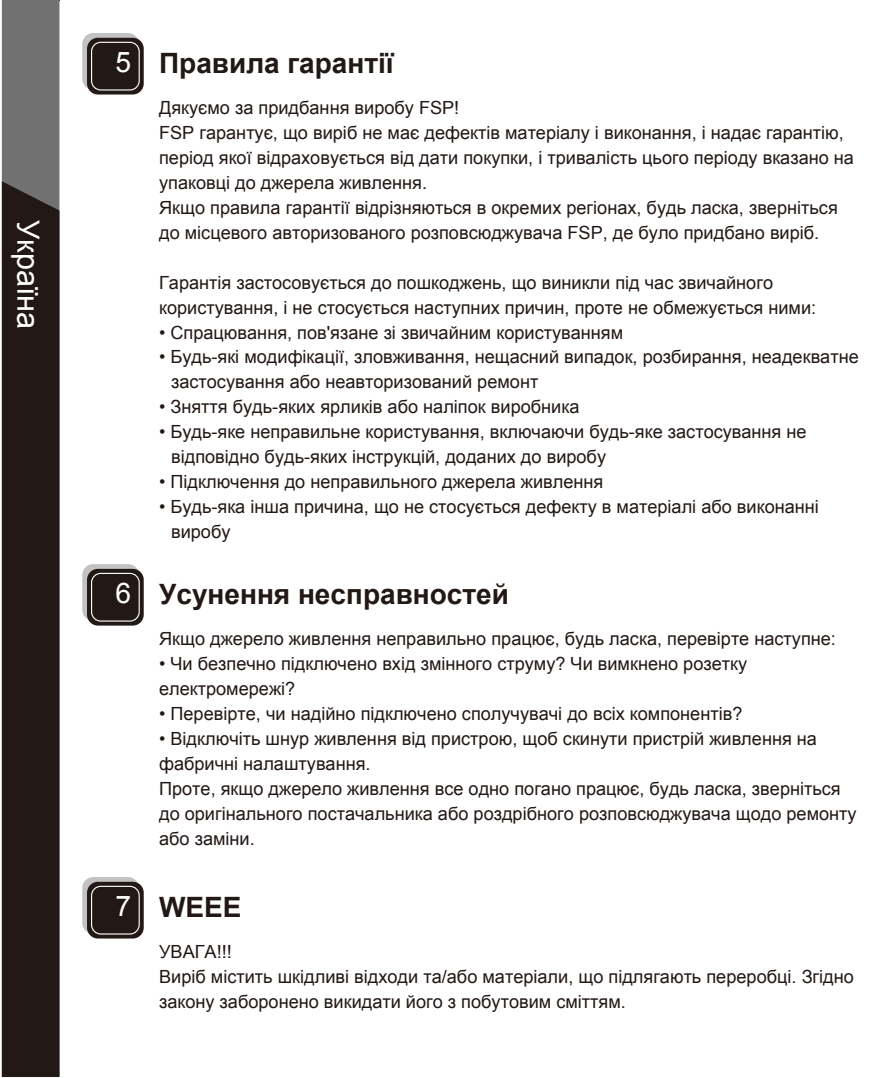
<style>
.page{position:relative;width:893px;height:1078px;background:#fff}
.page>*{position:absolute;margin:0;border:0;box-sizing:border-box;transform-origin:0 0}
.t1{font:30.8px "Arial";color:#fff}
.t2{font:28.4px "Arial";color:#fff}
.t3{font:700 28px "Arial";color:#221815}
.t4{font:18px/24.8px "Arial";color:#221815}
</style>
<div class="page">
<div style="left:2px;top:0;width:57px;height:1076px;background:#727171"></div>
<div style="left:2px;top:181px;width:57px;height:895px;background:#221815"></div>
<svg style="left:82px;top:33px;width:57px;height:57px"></svg>
<div style="left:87px;top:38px;width:57px;height:56px;background:#221815;border-radius:11px"></div>
<div style="left:91px;top:42px;width:49px;height:48px;border:1px solid #fff;border-radius:9px"></div>
<div style="left:82px;top:564px;width:57px;height:56px;background:#c2c2c3;border-radius:11px"></div>
<div style="left:87px;top:568px;width:57px;height:57px;background:#221815;border-radius:11px"></div>
<div style="left:91px;top:572px;width:49px;height:49px;border:1px solid #fff;border-radius:9px"></div>
<svg style="left:82px;top:876px;width:57px;height:57px"></svg>
<div style="left:87px;top:881px;width:57px;height:57px;background:#221815;border-radius:11px"></div>
<div style="left:91px;top:885px;width:49px;height:49px;border:1px solid #fff;border-radius:9px"></div>
<h1 class="t1" style="left:48px;top:220px;width:111px;rotate:90deg">Україна</h1>
<h2 class="t2" style="left:116px;top:43px;width:17px">5</h2>
<h3 class="t3" style="left:159px;top:44px;width:236px">Правила гарантії</h3>
<p class="t4" style="left:159px;top:95px;width:696px">Дякуємо за придбання виробу FSP!<br>FSP гарантує, що виріб не має дефектів матеріалу і виконання, і надає гарантію, період якої відраховується від дати покупки, і тривалість цього періоду вказано на упаковці до джерела живлення.<br>Якщо правила гарантії відрізняються в окремих регіонах, будь ласка, зверніться до місцевого авторизованого розповсюджувача FSP, де було придбано виріб.</p>
<p class="t4" style="left:159px;top:270px;width:659px">Гарантія застосовується до пошкоджень, що виникли під час звичайного користування, і не стосується наступних причин, проте не обмежується ними:</p>
<p class="t4" style="left:159px;top:320px;width:466px">• Спрацювання, пов'язане зі звичайним користуванням</p>
<p class="t4" style="left:171px;top:345px;width:689px;text-indent:-12px">• Будь-які модифікації, зловживання, нещасний випадок, розбирання, неадекватне застосування або неавторизований ремонт</p>
<p class="t4" style="left:159px;top:395px;width:422px">• Зняття будь-яких ярликів або наліпок виробника</p>
<p class="t4" style="left:171px;top:419px;width:637px;text-indent:-12px">• Будь-яке неправильне користування, включаючи будь-яке застосування не відповідно будь-яких інструкцій, доданих до виробу</p>
<p class="t4" style="left:159px;top:469px;width:446px">• Підключення до неправильного джерела живлення</p>
<p class="t4" style="left:171px;top:494px;width:649px;text-indent:-12px">• Будь-яка інша причина, що не стосується дефекту в матеріалі або виконанні виробу</p>
<h2 class="t2" style="left:116px;top:574px;width:17px">6</h2>
<h3 class="t3" style="left:159px;top:575px;width:351px">Усунення несправностей</h3>
<p class="t4" style="left:159px;top:626px;width:678px">Якщо джерело живлення неправильно працює, будь ласка, перевірте наступне:</p>
<p class="t4" style="left:159px;top:651px;width:590px">• Чи безпечно підключено вхід змінного струму? Чи вимкнено розетку електромережі?</p>
<p class="t4" style="left:159px;top:701px;width:585px">• Перевірте, чи надійно підключено сполучувачі до всіх компонентів?</p>
<p class="t4" style="left:159px;top:726px;width:699px">• Відключіть шнур живлення від пристрою, щоб скинути пристрій живлення на фабричні налаштування.<br>Проте, якщо джерело живлення все одно погано працює, будь ласка, зверніться до оригінального постачальника або роздрібного розповсюджувача щодо ремонту або заміни.</p>
<h2 class="t2" style="left:116px;top:886px;width:17px">7</h2>
<h3 class="t3" style="left:159px;top:888px;width:84px">WEEE</h3>
<p class="t4" style="left:159px;top:939px;width:696px">УВАГА!!!<br>Виріб містить шкідливі відходи та/або матеріали, що підлягають переробці. Згідно закону заборонено викидати його з побутовим сміттям.</p>
</div>
